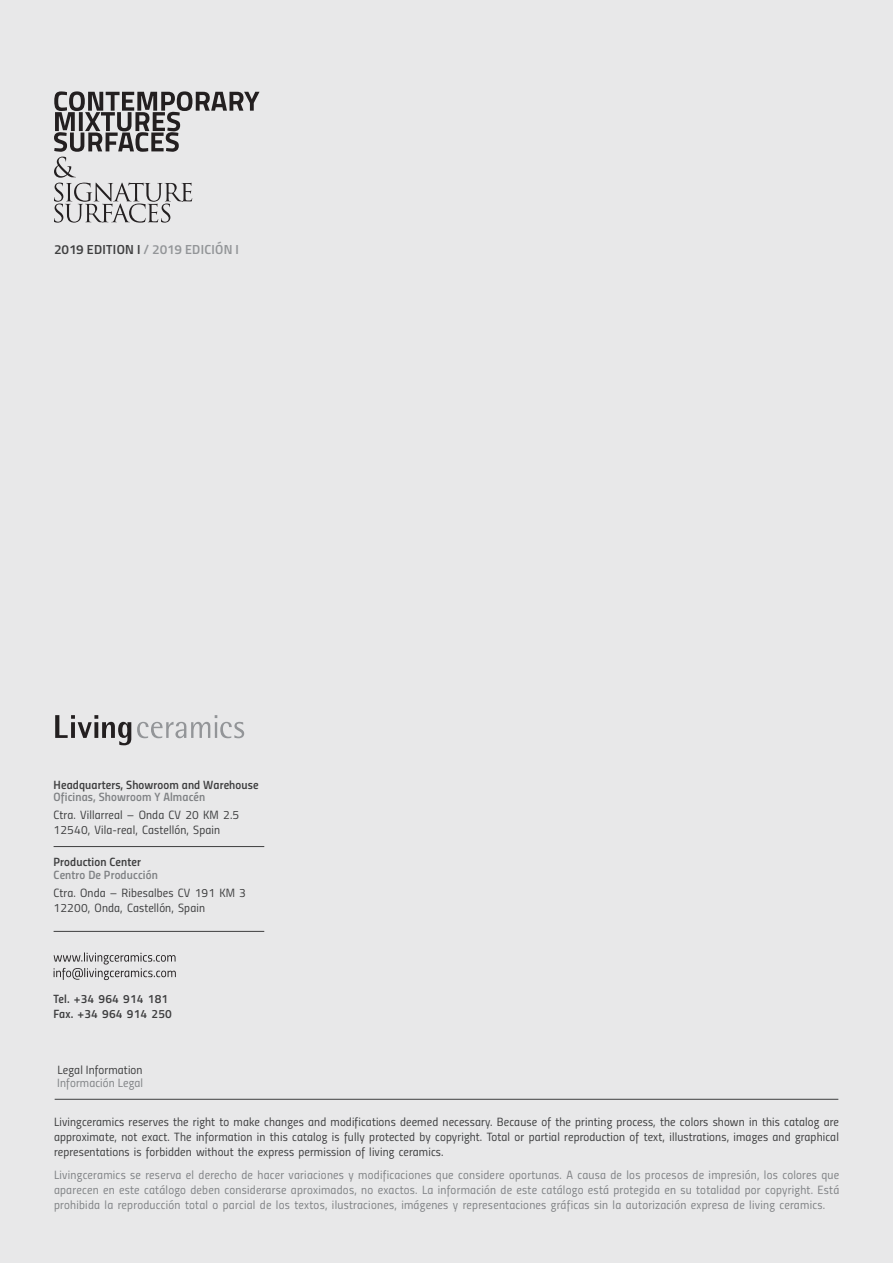
<style>
.page{position:relative;width:893px;height:1263px;background:#e8e8e9}
.page>*{position:absolute;margin:0;border:0;box-sizing:border-box;transform-origin:0 0}
.t1{font:13.05px "Titillium Semibold Upright";letter-spacing:.02em;color:#939598;scale:1.04 1}
.t2{font:12px/15px "Titillium Regular Upright";letter-spacing:.01em;color:#3e3e3f}
.t3{font:12px/15px "Titillium Regular Upright";letter-spacing:.02em;color:#808285;text-align:justify}
.t4{font:12px/15px "Titillium Semibold Upright";letter-spacing:.01em;color:#3e3e3f}
.t5{font:12px "Titillium Semibold Upright";letter-spacing:.01em;color:#808285}
.s1{color:#3e3e3f}
</style>
<div class="page">
<svg style="left:54px;top:91px;width:206px;height:132px"></svg>
<hr style="left:55px;top:1099px;width:783px;height:1px;background:#3e3e3f">
<svg style="left:137px;top:715px;width:107px;height:23px"></svg>
<svg style="left:55px;top:715px;width:76px;height:30px"></svg>
<svg style="left:54px;top:952px;width:122px;height:28px"></svg>
<hr style="left:54px;top:846px;width:210px;height:1px;background:#3e3e3f">
<hr style="left:54px;top:931px;width:210px;height:1px;background:#3e3e3f">
<p class="t1" style="left:54px;top:240px;width:179px"><span class="s1">2019 EDITION I</span> / 2019 EDICIÓN I</p>
<p class="t4" style="left:54px;top:776px;width:206px">Headquarters, Showroom and Warehouse</p>
<p class="t5" style="left:54px;top:788px;width:153px">Oficinas, Showroom Y Almacén</p>
<p class="t2" style="left:54px;top:807px;width:187px">Ctra. Villarreal – Onda CV 20 KM 2.5<br>12540, Vila-real, Castellón, Spain</p>
<p class="t4" style="left:54px;top:854px;width:89px">Production Center</p>
<p class="t5" style="left:54px;top:865px;width:106px">Centro De Producción</p>
<p class="t2" style="left:54px;top:884px;width:194px">Ctra. Onda – Ribesalbes CV 191 KM 3<br>12200, Onda, Castellón, Spain</p>
<p class="t4" style="left:54px;top:991px;width:120px">Tel. +34 964 914 181<br>Fax. +34 964 914 250</p>
<p class="t2" style="left:58px;top:1061px;width:86px">Legal Information</p>
<p class="t3" style="left:57px;top:1074px;width:87px">Información Legal</p>
<p class="t2" style="left:54px;top:1113px;width:786px;text-align:justify">Livingceramics reserves the right to make changes and modifications deemed necessary. Because of the printing process, the colors shown in this catalog are approximate, not exact. The information in this catalog is fully protected by copyright. Total or partial reproduction of text, illustrations, images and graphical representations is forbidden without the express permission of living ceramics.</p>
<p class="t3" style="left:54px;top:1166px;width:787px">Livingceramics se reserva el derecho de hacer variaciones y modificaciones que considere oportunas. A causa de los procesos de impresión, los colores que aparecen en este catálogo deben considerarse aproximados, no exactos. La información de este catálogo está protegida en su totalidad por copyright. Está prohibida la reproducción total o parcial de los textos, ilustraciones, imágenes y representaciones gráficas sin la autorización expresa de living ceramics.</p>
</div>
